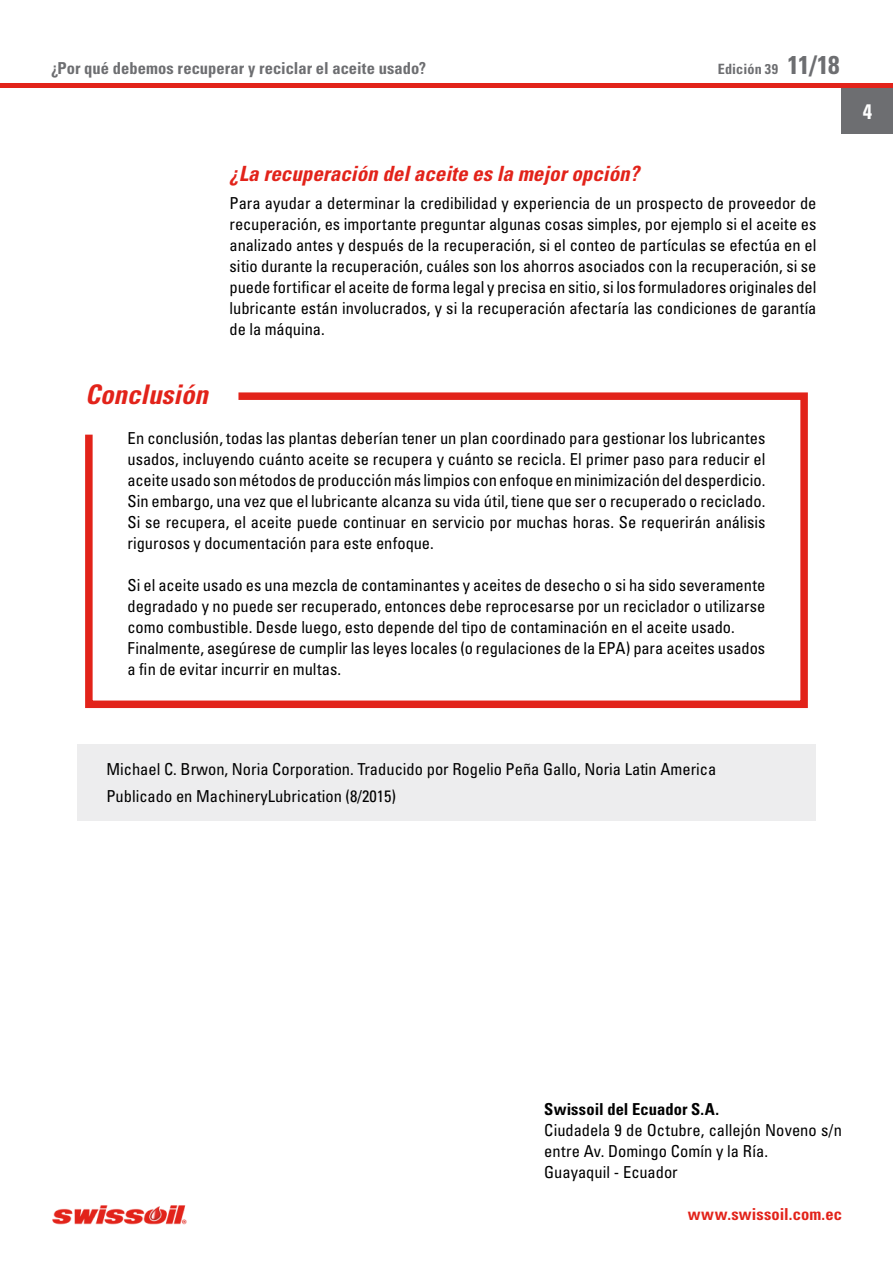
<style>
.page{position:relative;width:893px;height:1263px;background:#fff}
.page>*{position:absolute;margin:0;border:0;box-sizing:border-box;transform-origin:0 0}
.t1{font:italic 700 condensed 27px "Univers";color:#e2231a}
.t2{font:italic 700 condensed 21px "Univers";color:#e2231a}
.t3{font:700 condensed 21px "Univers";color:#fff}
.t4{font:condensed 16.5px/21px "Univers";color:#000}
.t5{font:700 condensed 16.5px "Univers";letter-spacing:.005em;color:#6d6e71}
.t6{font:700 condensed 16.5px "Univers";letter-spacing:.005em;color:#000}
.t7{font:700 condensed 16.5px "Univers";letter-spacing:.01em;color:#e2231a}
.t8{font:700 condensed 14.1px "Univers";letter-spacing:.005em;color:#6d6e71}
.s1{font-size:25.8px}
</style>
<div class="page">
<div style="left:842px;top:87px;width:51px;height:47px;background:#6d6e71"></div>
<hr style="left:0;top:83px;width:893px;height:4px;background:#e2231a">
<img style="left:52px;top:1205px;width:135px;height:20px">
<div style="left:77px;top:744px;width:739px;height:77px;background:#ededee"></div>
<svg style="left:85px;top:392px;width:723px;height:316px"></svg>
<p class="t5" style="left:51px;top:58px;width:377px">¿Por qué debemos recuperar y reciclar el aceite usado?</p>
<p class="t8" style="left:718px;top:61px;width:123px">Edición 39 <span class="s1">11/18</span></p>
<p class="t2" style="left:230px;top:161px;width:411px">¿La recuperación del aceite es la mejor opción?</p>
<p class="t4" style="left:230px;top:192px;width:588px;text-align:justify">Para ayudar a determinar la credibilidad y experiencia de un prospecto de proveedor de recuperación, es importante preguntar algunas cosas simples, por ejemplo si el aceite es analizado antes y después de la recuperación, si el conteo de partículas se efectúa en el sitio durante la recuperación, cuáles son los ahorros asociados con la recuperación, si se puede fortificar el aceite de forma legal y precisa en sitio, si los formuladores originales del lubricante están involucrados, y si la recuperación afectaría las condiciones de garantía de la máquina.</p>
<h1 class="t1" style="left:85px;top:377px;width:125px">Conclusión</h1>
<p class="t4" style="left:128px;top:427px;width:639px;text-align:justify">En conclusión, todas las plantas deberían tener un plan coordinado para gestionar los lubricantes usados, incluyendo cuánto aceite se recupera y cuánto se recicla. El primer paso para reducir el aceite usado son métodos de producción más limpios con enfoque en minimización del desperdicio.<br>Sin embargo, una vez que el lubricante alcanza su vida útil, tiene que ser o recuperado o reciclado.<br>Si se recupera, el aceite puede continuar en servicio por muchas horas. Se requerirán análisis rigurosos y documentación para este enfoque.</p>
<p class="t4" style="left:128px;top:574px;width:639px">Si el aceite usado es una mezcla de contaminantes y aceites de desecho o si ha sido severamente degradado y no puede ser recuperado, entonces debe reprocesarse por un reciclador o utilizarse como combustible. Desde luego, esto depende del tipo de contaminación en el aceite usado.<br>Finalmente, asegúrese de cumplir las leyes locales (o regulaciones de la EPA) para aceites usados a fin de evitar incurrir en multas.</p>
<p class="t3" style="left:863px;top:99px;width:11px">4</p>
<p class="t4" style="left:106px;top:755px;width:611px;line-height:27px">Michael C. Brwon, Noria Corporation. Traducido por Rogelio Peña Gallo, Noria Latin America<br>Publicado en MachineryLubrication (8/2015)</p>
<p class="t6" style="left:544px;top:1099px;width:176px">Swissoil del Ecuador S.A.</p>
<p class="t4" style="left:544px;top:1119px;width:299px">Ciudadela 9 de Octubre, callejón Noveno s/n entre Av. Domingo Comín y la Ría.<br>Guayaquil - Ecuador</p>
<p class="t7" style="left:688px;top:1204px;width:156px">www.swissoil.com.ec</p>
</div>
